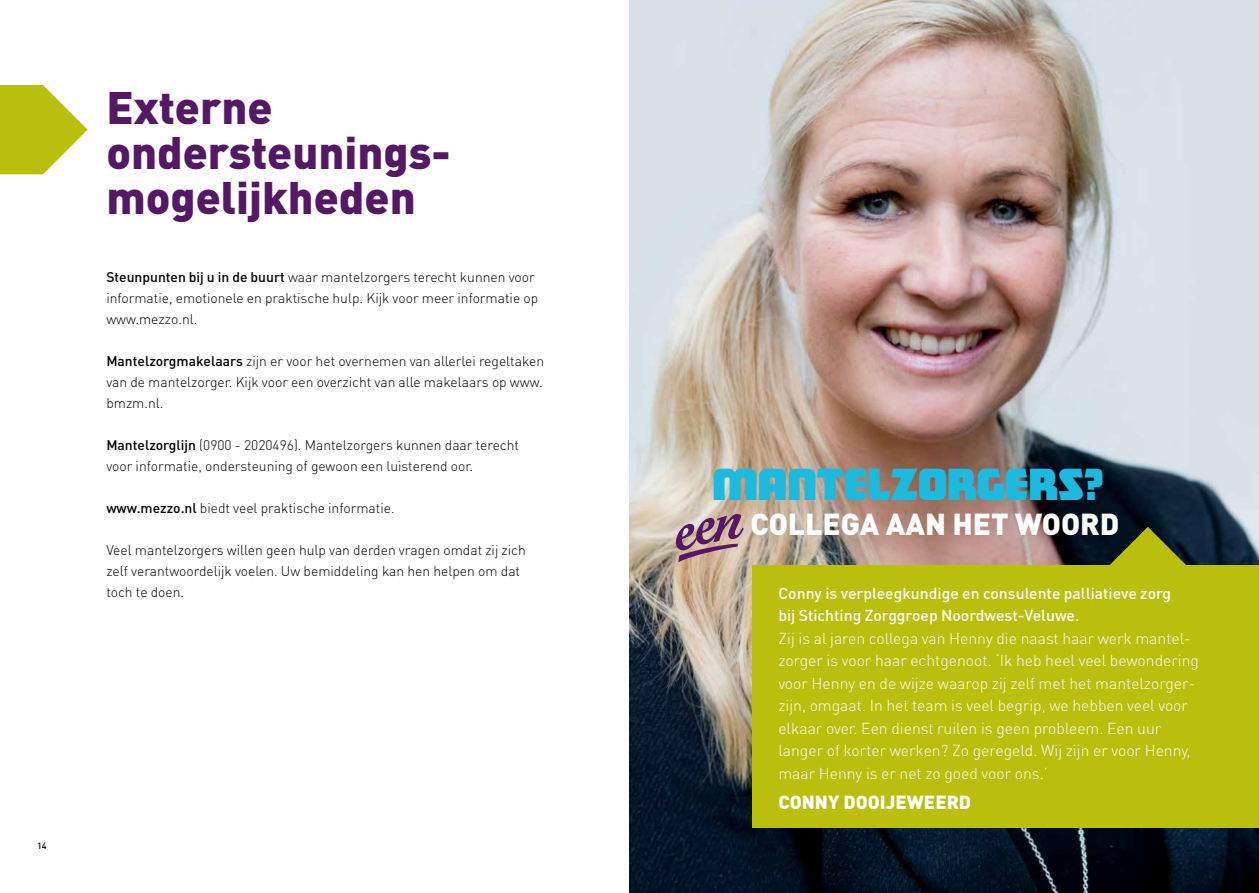
<style>
.page{position:relative;width:1259px;height:893px;background:#fff}
.page>*{position:absolute;margin:0;border:0;box-sizing:border-box;transform-origin:0 0}
.t1{font:900 45px/45px "DIN Pro";color:#541864}
.t2{font:45px "Matinee Gothic";color:#1dbadf}
.t3{font:900 30px "DIN Pro";color:#fff}
.t4{font:900 18.75px "DIN Pro";color:#fff}
.t5{font:300 15.75px/22.5px "DIN Pro";color:#fff}
.t6{font:500 15.75px/22.5px "DIN Pro";color:#fff}
.t7{font:300 13.8px/21px "DIN Pro";color:#000}
.t8{font:500 9px "DIN Pro";color:#000}
.s1{font-weight:500}
</style>
<div class="page">
<svg style="left:0;top:85px;width:88px;height:89px"></svg>
<img style="left:629px;top:0;width:630px;height:893px">
<div style="left:752px;top:566px;width:507px;height:262px;background:#babe0c"></div>
<svg style="left:1030px;top:527px;width:229px;height:39px;background:#424933"></svg>
<svg style="left:676px;top:514px;width:67px;height:48px;background:#a78590"></svg>
<h1 class="t1" style="left:106px;top:83px;width:346px">Externe ondersteunings&shy;mogelijkheden</h1>
<p class="t7" style="left:106px;top:266px;width:433px"><span class="s1">Steunpunten bij u in de buurt</span> waar mantelzorgers terecht kunnen voor informatie, emotionele en praktische hulp. Kijk voor meer informatie op www.mezzo.nl.</p>
<p class="t7" style="left:106px;top:350px;width:439px;text-align:justify"><span class="s1">Mantelzorgmakelaars</span> zijn er voor het overnemen van allerlei regeltaken van de mantelzorger. Kijk voor een overzicht van alle makelaars op www. bmzm.nl.</p>
<p class="t7" style="left:106px;top:434px;width:414px"><span class="s1">Mantelzorglijn</span> (0900 - 2020496). Mantelzorgers kunnen daar terecht voor informatie, ondersteuning of gewoon een luisterend oor.</p>
<p class="t7" style="left:106px;top:497px;width:290px"><span class="s1">www.mezzo.nl</span> biedt veel praktische informatie.</p>
<p class="t7" style="left:106px;top:539px;width:421px">Veel mantelzorgers willen geen hulp van derden vragen omdat zij zich zelf verantwoordelijk voelen. Uw bemiddeling kan hen helpen om dat toch te doen.</p>
<p class="t8" style="left:37px;top:839px;width:11px">14</p>
<h1 class="t2" style="left:712px;top:458px;width:393px">MANTELZORGERS?</h1>
<h2 class="t3" style="left:750px;top:504px;width:370px">COLLEGA AAN HET WOORD</h2>
<p class="t6" style="left:778px;top:581px;width:394px">Conny is verpleegkundige en consulente palliatieve zorg bij Stichting Zorggroep Noordwest-Veluwe.</p>
<p class="t5" style="left:778px;top:626px;width:422px">Zij is al jaren collega van Henny die naast haar werk mantel&shy;zorger is voor haar echtgenoot. ‘Ik heb heel veel bewondering voor Henny en de wijze waarop zij zelf met het mantelzorger&shy;zijn, omgaat. In het team is veel begrip, we hebben veel voor elkaar over. Een dienst ruilen is geen probleem. Een uur langer of korter werken? Zo geregeld. Wij zijn er voor Henny, maar Henny is er net zo goed voor ons.’</p>
<h3 class="t4" style="left:778px;top:789px;width:194px">CONNY DOOIJEWEERD</h3>
</div>
